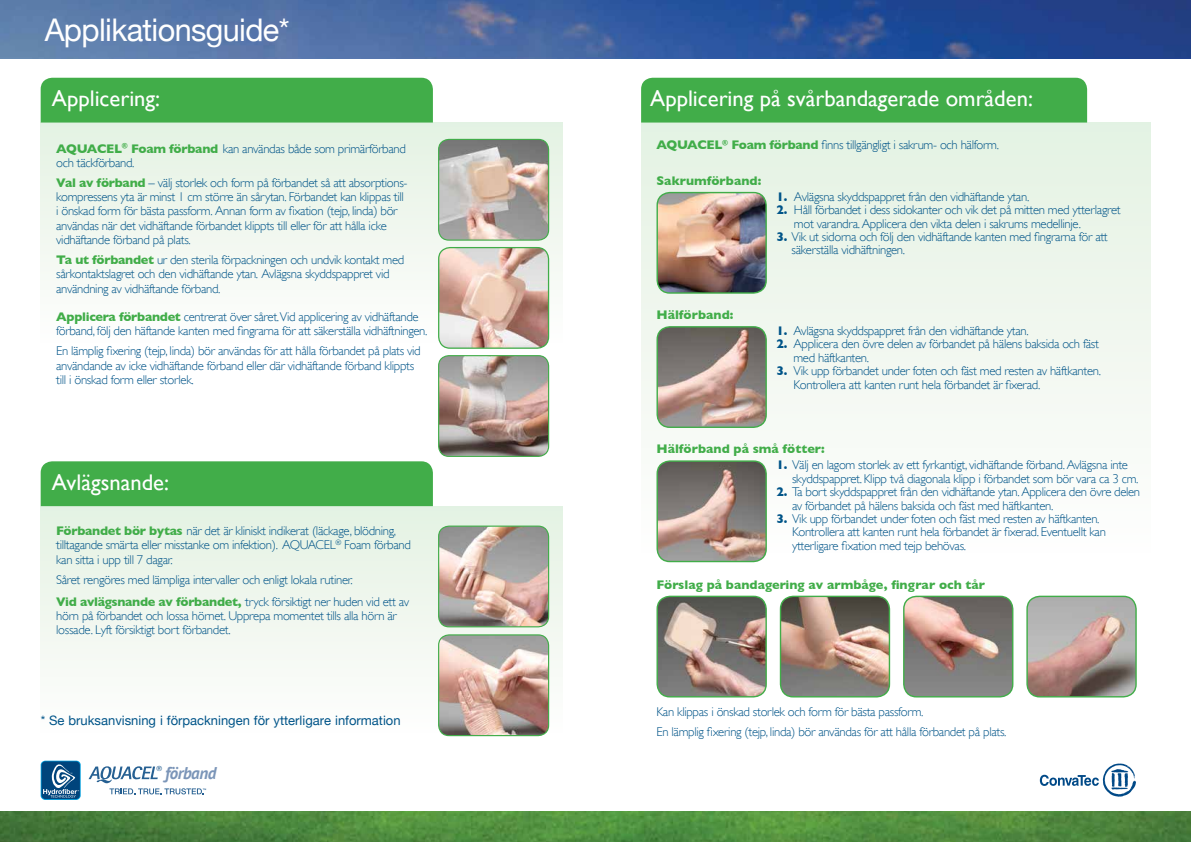
<style>
.page{position:relative;width:1191px;height:842px;background:#fff}
.page>*{position:absolute;margin:0;border:0;box-sizing:border-box;transform-origin:0 0}
.t1{font:31.2px "Helvetica Neue";letter-spacing:-.02em;color:#fff}
.t2{font:22.6px "Gill Sans";color:#fff}
.t3{font:italic 700 17px "PT Sans";letter-spacing:-.03em;color:#7b95b8}
.t4{font:13px "Helvetica Neue";color:#005488}
.t5{font:300 12.7px/14.1px "Gill Sans";letter-spacing:-.025em;color:#005488}
.t6{font:700 12.7px "Gill Sans";color:#41ad49}
.t7{font:7.1px "Helvetica Neue";color:#266092}
.s1{font-weight:700;color:#41ad49}
.s2{font-weight:700}
</style>
<div class="page">
<svg style="left:641px;top:123px;width:509px;height:431px"></svg>
<div style="left:641px;top:78px;width:446px;height:45px;background:#41ad49"></div>
<svg style="left:41px;top:123px;width:522px;height:220px"></svg>
<div style="left:41px;top:78px;width:392px;height:45px;background:#41ad49"></div>
<img style="left:0;top:811px;width:1191px;height:31px">
<img style="left:0;top:0;width:1191px;height:58px">
<svg style="left:41px;top:506px;width:522px;height:225px"></svg>
<div style="left:41px;top:461px;width:392px;height:45px;background:#41ad49"></div>
<img style="left:438px;top:526px;width:110px;height:101px">
<div style="left:438px;top:526px;width:111px;height:101px;border:1px solid #41ad49;border-radius:10px"></div>
<img style="left:438px;top:635px;width:110px;height:101px">
<div style="left:438px;top:634px;width:111px;height:102px;border:1px solid #41ad49;border-radius:10px"></div>
<img style="left:780px;top:596px;width:109px;height:101px">
<div style="left:780px;top:596px;width:110px;height:101px;border:1px solid #41ad49;border-radius:13px"></div>
<img style="left:657px;top:596px;width:109px;height:101px">
<div style="left:656px;top:596px;width:111px;height:101px;border:1px solid #41ad49;border-radius:13px"></div>
<img style="left:903px;top:596px;width:109px;height:101px">
<div style="left:903px;top:596px;width:110px;height:101px;border:1px solid #41ad49;border-radius:13px"></div>
<img style="left:1027px;top:596px;width:109px;height:101px">
<div style="left:1026px;top:596px;width:110px;height:101px;border:1px solid #41ad49;border-radius:13px"></div>
<img style="left:439px;top:248px;width:109px;height:100px">
<div style="left:438px;top:247px;width:111px;height:102px;border:1px solid #41ad49;border-radius:11px"></div>
<img style="left:657px;top:193px;width:109px;height:100px">
<div style="left:656px;top:192px;width:111px;height:102px;border:1px solid #41ad49;border-radius:13px"></div>
<img style="left:657px;top:327px;width:109px;height:100px">
<div style="left:656px;top:326px;width:111px;height:102px;border:1px solid #41ad49;border-radius:13px"></div>
<img style="left:657px;top:461px;width:109px;height:100px">
<div style="left:656px;top:460px;width:111px;height:102px;border:1px solid #41ad49;border-radius:13px"></div>
<img style="left:438px;top:139px;width:110px;height:101px">
<div style="left:438px;top:139px;width:111px;height:102px;border:1px solid #41ad49;border-radius:10px"></div>
<img style="left:438px;top:356px;width:110px;height:100px">
<div style="left:438px;top:355px;width:111px;height:102px;border:1px solid #41ad49;border-radius:10px"></div>
<svg style="left:89px;top:766px;width:117px;height:28px"></svg>
<svg style="left:41px;top:761px;width:40px;height:39px"></svg>
<div style="left:41px;top:761px;width:39px;height:38px;background:#00447c;border-radius:4px"></div>
<svg style="left:43px;top:764px;width:36px;height:34px"></svg>
<svg style="left:1039px;top:763px;width:97px;height:34px"></svg>
<h1 class="t1" style="left:45px;top:4px;width:246px">Applikationsguide*</h1>
<h2 class="t2" style="left:52px;top:85px;width:110px">Applicering:</h2>
<p class="t5" style="left:56px;top:141px;width:351px"><span class="s1">AQUACEL</span><sup>®</sup> <span class="s1">Foam förband</span> kan användas både som primärförband och täckförband.</p>
<p class="t5" style="left:56px;top:176px;width:353px"><span class="s1">Val av förband</span> – välj storlek och form på förbandet så att absorptions&shy;kompressens yta är minst 1 cm större än sårytan. Förbandet kan klippas till i önskad form för bästa passform. Annan form av fixation (tejp, linda) bör användas när det vidhäftande förbandet klippts till eller för att hålla icke vidhäftande förband på plats.</p>
<p class="t5" style="left:56px;top:253px;width:350px"><span class="s1">Ta ut förbandet</span> ur den sterila förpackningen och undvik kontakt med sårkontaktslagret och den vidhäftande ytan. Avlägsna skyddspappret vid användning av vidhäftande förband.</p>
<p class="t5" style="left:56px;top:309px;width:373px"><span class="s1">Applicera förbandet</span> centrerat över såret.Vid applicering av vidhäftande förband, följ den häftande kanten med fingrarna för att säkerställa vidhäftningen.</p>
<p class="t5" style="left:56px;top:344px;width:366px">En lämplig fixering (tejp, linda) bör användas för att hålla förbandet på plats vid användande av icke vidhäftande förband eller där vidhäftande förband klippts till i önskad form eller storlek.</p>
<h2 class="t2" style="left:52px;top:469px;width:119px">Avlägsnande:</h2>
<p class="t5" style="left:56px;top:524px;width:356px"><span class="s1">Förbandet bör bytas</span> när det är kliniskt indikerat (läckage, blödning, tilltagande smärta eller misstanke om infektion). AQUACEL<sup>®</sup> Foam förband kan sitta i upp till 7 dagar.</p>
<p class="t5" style="left:56px;top:569px;width:354px;line-height:21.9px">Såret rengöres med lämpliga intervaller och enligt lokala rutiner.<br><span class="s1">Vid avlägsnande av förbandet,</span> tryck försiktigt ner huden vid ett av</p>
<p class="t5" style="left:56px;top:609px;width:342px">hörn på förbandet och lossa hörnet. Upprepa momentet tills alla hörn är lossade. Lyft försiktigt bort förbandet.</p>
<p class="t4" style="left:41px;top:709px;width:361px">* Se bruksanvisning i förpackningen för ytterligare information</p>
<h3 class="t3" style="left:165px;top:762px;width:53px">förband</h3>
<p class="t7" style="left:157px;top:763px;width:7px">®</p>
<h2 class="t2" style="left:650px;top:85px;width:384px">Applicering på svårbandagerade områden:</h2>
<p class="t5" style="left:656px;top:138px;width:344px"><span class="s1">AQUACEL</span><sup>®</sup> <span class="s1">Foam förband</span> finns tillgängligt i sakrum- och hälform.</p>
<p class="t6" style="left:656px;top:173px;width:106px">Sakrumförband:</p>
<p class="t5" style="left:776px;top:189px;width:254px"><span class="s2">1.</span> Avlägsna skyddspappret från den vidhäftande ytan.</p>
<p class="t5" style="left:794px;top:203px;width:328px;line-height:13.4px;text-indent:-17px"><span class="s2">2.</span> Håll förbandet i dess sidokanter och vik det på mitten med ytterlagret mot varandra. Applicera den vikta delen i sakrums medellinje.</p>
<p class="t5" style="left:791px;top:230px;width:318px;line-height:13.4px;text-indent:-15px"><span class="s2">3.</span> Vik ut sidorna och följ den vidhäftande kanten med fingrarna för att säkerställa vidhäftningen.</p>
<p class="t6" style="left:656px;top:307px;width:78px">Hälförband:</p>
<p class="t5" style="left:776px;top:324px;width:254px"><span class="s2">1.</span> Avlägsna skyddspappret från den vidhäftande ytan.</p>
<p class="t5" style="left:793px;top:337px;width:307px;line-height:13.4px;text-indent:-17px"><span class="s2">2.</span> Applicera den övre delen av förbandet på hälens baksida och fäst med häftkanten.</p>
<p class="t5" style="left:793px;top:364px;width:309px;line-height:13.4px;text-indent:-17px"><span class="s2">3.</span> Vik upp förbandet under foten och fäst med resten av häftkanten.<br>Kontrollera att kanten runt hela förbandet är fixerad.</p>
<p class="t6" style="left:656px;top:442px;width:170px">Hälförband på små fötter:</p>
<p class="t5" style="left:792px;top:458px;width:348px;line-height:13.4px;text-indent:-16px"><span class="s2">1.</span> Välj en lagom storlek av ett fyrkantigt, vidhäftande förband. Avlägsna inte skyddspappret. Klipp två diagonala klipp i förbandet som bör vara ca 3 cm.</p>
<p class="t5" style="left:792px;top:485px;width:349px;line-height:13.4px;text-indent:-16px"><span class="s2">2.</span> Ta bort skyddspappret från den vidhäftande ytan. Applicera den övre delen av förbandet på hälens baksida och fäst med häftkanten.</p>
<p class="t5" style="left:792px;top:512px;width:315px;line-height:13.4px;text-indent:-16px"><span class="s2">3.</span> Vik upp förbandet under foten och fäst med resten av häftkanten.<br>Kontrollera att kanten runt hela förbandet är fixerad. Eventuellt kan ytterligare fixation med tejp behövas.</p>
<p class="t6" style="left:656px;top:577px;width:330px">Förslag på bandagering av armbåge, fingrar och tår</p>
<p class="t5" style="left:656px;top:702px;width:351px;line-height:19.8px">Kan klippas i önskad storlek och form för bästa passform.<br>En lämplig fixering (tejp, linda) bör användas för att hålla förbandet på plats.</p>
</div>
